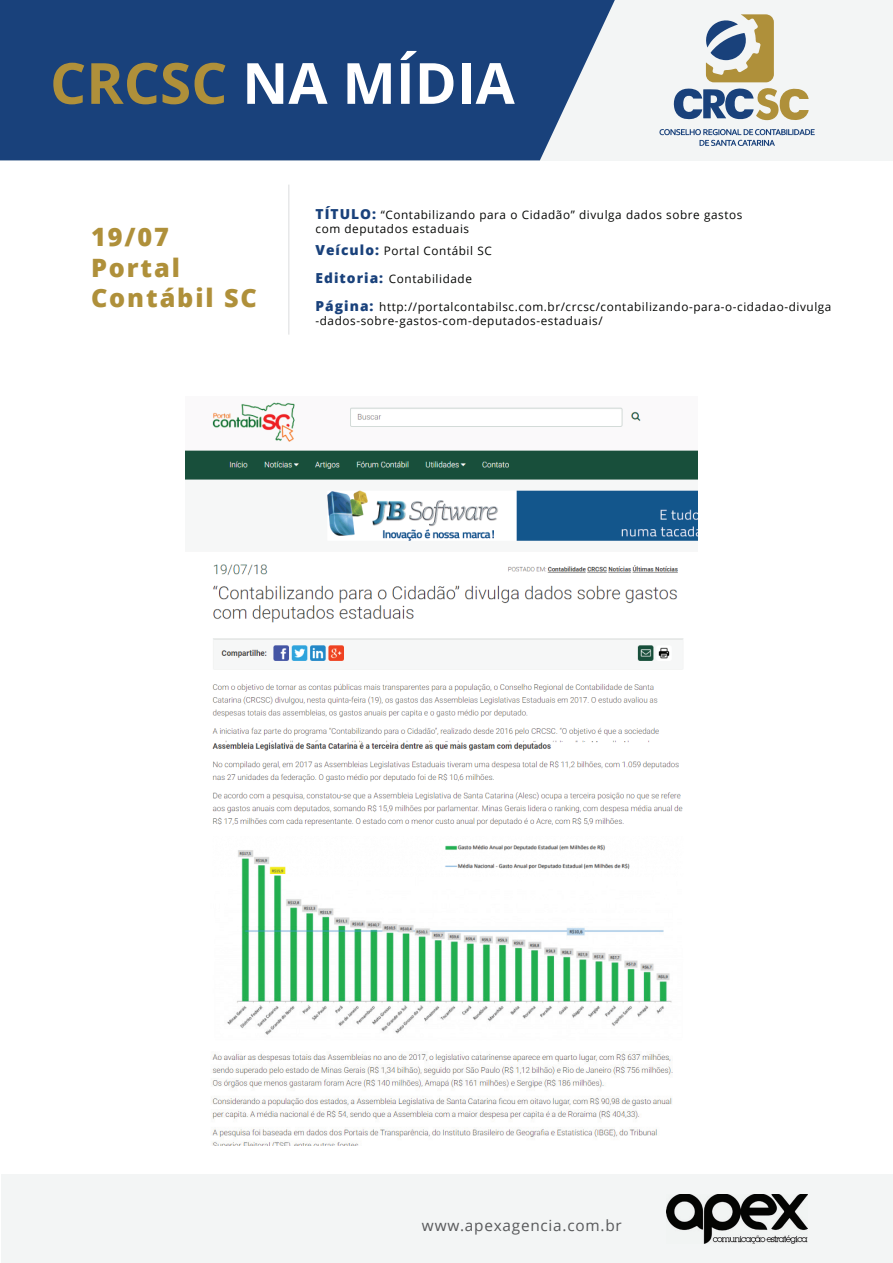
<style>
.page{position:relative;width:893px;height:1263px;background:#fff}
.page>*{position:absolute;margin:0;border:0;box-sizing:border-box;transform-origin:0 0}
.t1{font:700 56.85px "Open Sans";color:#fff}
.t2{font:800 25.35px/30.3px "Open Sans";letter-spacing:.075em;color:#af903a}
.t3{font:15.3px "Open Sans";letter-spacing:.05em;color:#58595b}
.t4{font:11.7px/14.1px "Open Sans";letter-spacing:.05em;color:#040503}
.s1{color:#af903a}
.s2{font-weight:800;font-size:13.8px;color:#19417b}
</style>
<div class="page">
<hr style="left:288px;top:185px;width:2px;height:150px;background:#e7e8e9">
<img style="left:186px;top:402px;width:512px;height:475px">
<img style="left:212px;top:877px;width:461px;height:268px">
<div style="left:0;top:0;width:893px;height:160px;background:#f3f5f5"></div>
<div style="left:0;top:0;width:615px;height:160px;background:#19417b"></div>
<svg style="left:673px;top:88px;width:136px;height:32px"></svg>
<svg style="left:705px;top:14px;width:69px;height:68px"></svg>
<svg style="left:659px;top:129px;width:156px;height:17px"></svg>
<div style="left:2px;top:1174px;width:891px;height:89px;background:#f3f5f5"></div>
<img style="left:667px;top:1194px;width:140px;height:49px">
<h1 class="t1" style="left:50px;top:43px;width:466px"><span class="s1">CRCSC</span> NA MÍDIA</h1>
<h2 class="t2" style="left:91px;top:221px;width:167px">19/07<br>Portal<br>Contábil SC</h2>
<p class="t4" style="left:315px;top:207px;width:428px"><span class="s2">TÍTULO:</span> “Contabilizando para o Cidadão” divulga dados sobre gastos com deputados estaduais</p>
<p class="t4" style="left:315px;top:244px;width:178px"><span class="s2">Veículo:</span> Portal Contábil SC</p>
<p class="t4" style="left:315px;top:271px;width:158px"><span class="s2">Editoria:</span> Contabilidade</p>
<p class="t4" style="left:315px;top:299px;width:517px"><span class="s2">Página:</span> http://portalcontabilsc.com.br/crcsc/contabilizando-para-o-cidadao-divulga -dados-sobre-gastos-com-deputados-estaduais/</p>
<h3 class="t3" style="left:422px;top:1215px;width:201px">www.apexagencia.com.br</h3>
</div>
